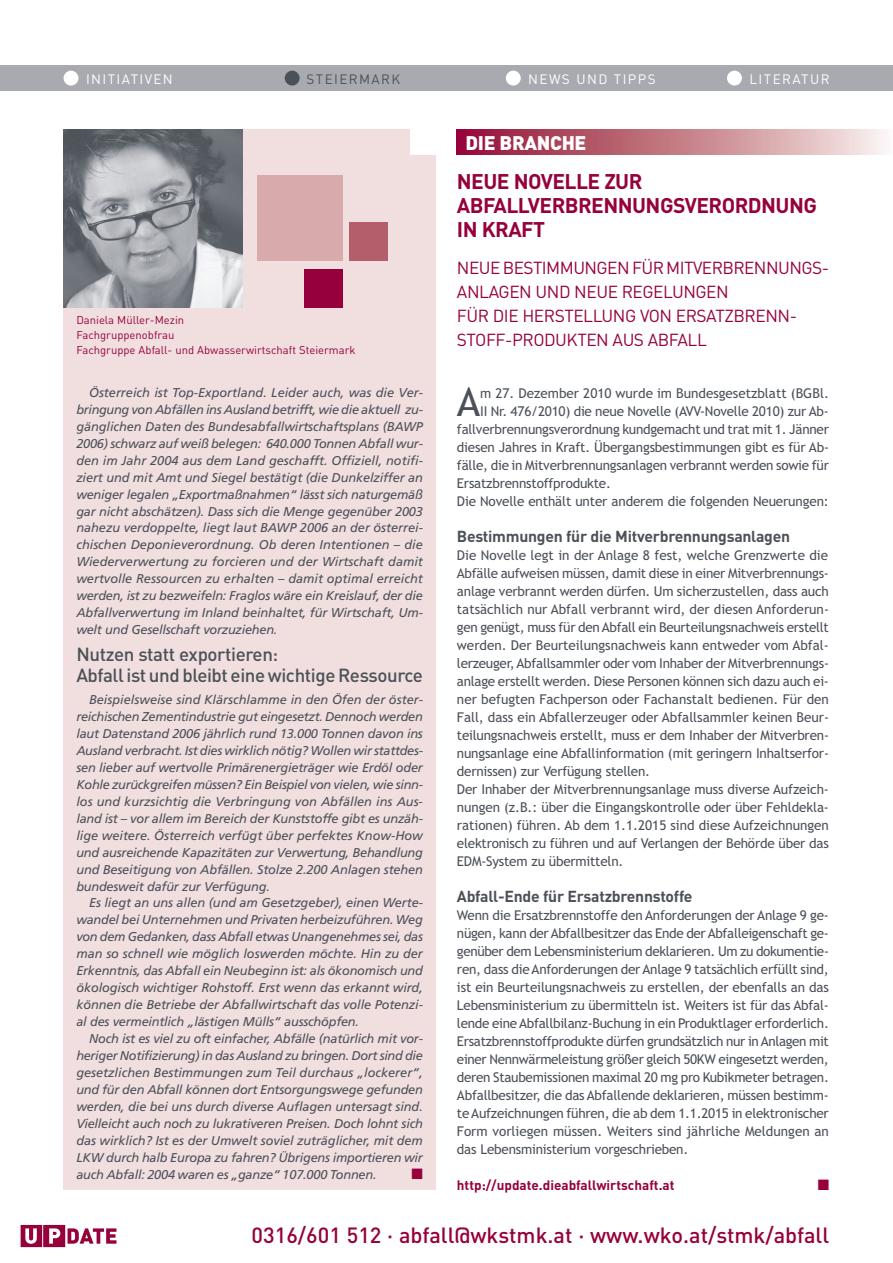
<style>
.page{position:relative;width:893px;height:1263px;background:#fff}
.page>*{position:absolute;margin:0;border:0;box-sizing:border-box;transform-origin:0 0}
.t1{font:39.75px "Trebuchet MS";color:#4c5159}
.t2{font:500 21.75px "DIN";color:#96013c}
.t3{font:700 21px/24px "DIN";letter-spacing:-.025em;color:#96013c}
.t4{font:900 19.5px "DIN";letter-spacing:-.015em;color:#fff}
.t5{font:500 18.75px/21px "DIN";letter-spacing:-.02em;color:#4c5159}
.t6{font:17.25px/24px "DIN";letter-spacing:-.025em;color:#96013c}
.t7{font:700 15.75px "DIN";letter-spacing:-.015em;color:#4c5159}
.t8{font:15px "Zapf Dingbats";color:#96013c}
.t9{font:13.5px/18px "Trebuchet MS";letter-spacing:-.015em;color:#4c5159}
.t10{font:700 13.5px "DIN";color:#96013c}
.t11{font:13.5px "DIN";letter-spacing:.105em;color:#fff}
.t12{font:13.5px "DIN";letter-spacing:.105em;color:#4c5159}
.t13{font:italic 12.75px/17px "Frutiger";letter-spacing:-.015em;color:#4c5159;text-align:justify}
.t14{font:11.25px/15px "DIN";color:#96013c}
</style>
<div class="page">
<div style="left:64px;top:129px;width:372px;height:1061px;background:#f1dfdf"></div>
<img style="left:64px;top:129px;width:178px;height:179px">
<div style="left:257px;top:176px;width:85px;height:85px;background:#d9aaac"></div>
<div style="left:350px;top:223px;width:38px;height:38px;background:#b55e6b"></div>
<div style="left:410px;top:129px;width:26px;height:26px;background:#fff"></div>
<div style="left:304px;top:269px;width:38px;height:39px;background:#96013c"></div>
<div style="left:0;top:65px;width:892px;height:26px;background:#a8aab0"></div>
<div style="left:64px;top:71px;width:14px;height:15px;background:#fff;border-radius:50%"></div>
<div style="left:285px;top:71px;width:15px;height:15px;background:#4c5159;border-radius:50%"></div>
<div style="left:506px;top:71px;width:15px;height:15px;background:#fff;border-radius:50%"></div>
<div style="left:727px;top:71px;width:15px;height:15px;background:#fff;border-radius:50%"></div>
<div style="left:457px;top:129px;width:435px;height:26px;background:linear-gradient(to right,#920c2f,#f8f0e7)"></div>
<img style="left:20px;top:1224px;width:97px;height:24px">
<p class="t11" style="left:86px;top:75px;width:88px">INITIATIVEN</p>
<p class="t12" style="left:306px;top:75px;width:95px">STEIERMARK</p>
<p class="t11" style="left:528px;top:75px;width:129px">NEWS UND TIPPS</p>
<p class="t11" style="left:749px;top:75px;width:82px">LITERATUR</p>
<p class="t14" style="left:76px;top:314px;width:281px">Daniela Müller-Mezin<br>Fachgruppenobfrau<br>Fachgruppe Abfall- und Abwasserwirtschaft Steiermark</p>
<p class="t13" style="left:76px;top:385px;width:348px;text-indent:13px">Österreich ist Top-Exportland. Leider auch, was die Ver&shy;bringung von Abfällen ins Ausland betrifft, wie die aktuell zu&shy;gänglichen Daten des Bundesabfallwirtschaftsplans (BAWP 2006) schwarz auf weiß belegen: 640.000 Tonnen Abfall wur&shy;den im Jahr 2004 aus dem Land geschafft. Offiziell, notifi&shy;ziert und mit Amt und Siegel bestätigt (die Dunkelziffer an weniger legalen „Exportmaßnahmen“ lässt sich naturgemäß gar nicht abschätzen). Dass sich die Menge gegenüber 2003 nahezu verdoppelte, liegt laut BAWP 2006 an der österrei&shy;chischen Deponieverordnung. Ob deren Intentionen – die Wiederverwertung zu forcieren und der Wirtschaft damit wertvolle Ressourcen zu erhalten – damit optimal erreicht werden, ist zu bezweifeln: Fraglos wäre ein Kreislauf, der die Abfallverwertung im Inland beinhaltet, für Wirtschaft, Um&shy;welt und Gesellschaft vorzuziehen.</p>
<h3 class="t5" style="left:76px;top:646px;width:348px">Nutzen statt exportieren:<br>Abfall ist und bleibt eine wichtige Ressource</h3>
<p class="t13" style="left:76px;top:692px;width:348px;text-indent:13px">Beispielsweise sind Klärschlamme in den Öfen der öster&shy;reichischen Zementindustrie gut eingesetzt. Dennoch werden laut Datenstand 2006 jährlich rund 13.000 Tonnen davon ins Ausland verbracht. Ist dies wirklich nötig? Wollen wir stattdes&shy;sen lieber auf wertvolle Primärenergieträger wie Erdöl oder Kohle zurückgreifen müssen? Ein Beispiel von vielen, wie sinn&shy;los und kurzsichtig die Verbringung von Abfällen ins Aus&shy;land ist – vor allem im Bereich der Kunststoffe gibt es unzäh&shy;lige weitere. Österreich verfügt über perfektes Know-How und ausreichende Kapazitäten zur Verwertung, Behandlung und Beseitigung von Abfällen. Stolze 2.200 Anlagen stehen bundesweit dafür zur Verfügung.</p>
<p class="t13" style="left:76px;top:896px;width:348px;text-indent:13px">Es liegt an uns allen (und am Gesetzgeber), einen Werte&shy;wandel bei Unternehmen und Privaten herbeizuführen. Weg von dem Gedanken, dass Abfall etwas Unangenehmes sei, das man so schnell wie möglich loswerden möchte. Hin zu der Erkenntnis, das Abfall ein Neubeginn ist: als ökonomisch und ökologisch wichtiger Rohstoff. Erst wenn das erkannt wird, können die Betriebe der Abfallwirtschaft das volle Potenzi&shy;al des vermeintlich „lästigen Mülls“ ausschöpfen.</p>
<p class="t13" style="left:76px;top:1031px;width:348px;text-indent:13px">Noch ist es viel zu oft einfacher, Abfälle (natürlich mit vor&shy;heriger Notifizierung) in das Ausland zu bringen. Dort sind die gesetzlichen Bestimmungen zum Teil durchaus „lockerer“, und für den Abfall können dort Entsorgungswege gefunden werden, die bei uns durch diverse Auflagen untersagt sind.<br>Vielleicht auch noch zu lukrativeren Preisen. Doch lohnt sich das wirklich? Ist es der Umwelt soviel zuträglicher, mit dem LKW durch halb Europa zu fahren? Übrigens importieren wir auch Abfall: 2004 waren es „ganze“ 107.000 Tonnen.</p>
<p class="t8" style="left:411px;top:1165px;width:13px">■</p>
<h3 class="t4" style="left:465px;top:136px;width:122px">DIE BRANCHE</h3>
<h3 class="t3" style="left:457px;top:171px;width:361px">NEUE NOVELLE ZUR<br>ABFALLVERBRENNUNGSVERORDNUNG<br>IN KRAFT</h3>
<h3 class="t6" style="left:457px;top:258px;width:374px">NEUE BESTIMMUNGEN FÜR MITVERBRENNUNGS-ANLAGEN UND NEUE REGELUNGEN<br>FÜR DIE HERSTELLUNG VON ERSATZBRENN-STOFF-PRODUKTEN AUS ABFALL</h3>
<h1 class="t1" style="left:457px;top:386px;width:25px">A</h1>
<p class="t9" style="left:480px;top:385px;width:350px">m 27. Dezember 2010 wurde im Bundesgesetzblatt (BGBl.</p>
<p class="t9" style="left:480px;top:403px;width:350px">II Nr. 476/2010) die neue Novelle (AVV-Novelle 2010) zur Ab-</p>
<p class="t9" style="left:457px;top:421px;width:373px">fallverbrennungsverordnung kundgemacht und trat mit 1. Jänner</p>
<p class="t9" style="left:457px;top:439px;width:373px">diesen Jahres in Kraft. Übergangsbestimmungen gibt es für Ab-</p>
<p class="t9" style="left:457px;top:457px;width:373px">fälle, die in Mitverbrennungsanlagen verbrannt werden sowie für</p>
<p class="t9" style="left:457px;top:475px;width:156px">Ersatzbrennstoffprodukte.</p>
<p class="t9" style="left:457px;top:493px;width:373px">Die Novelle enthält unter anderem die folgenden Neuerungen:</p>
<p class="t7" style="left:457px;top:530px;width:335px">Bestimmungen für die Mitverbrennungsanlagen</p>
<p class="t9" style="left:457px;top:547px;width:373px">Die Novelle legt in der Anlage 8 fest, welche Grenzwerte die Abfälle aufweisen müssen, damit diese in einer Mitverbrennungs&shy;anlage verbrannt werden dürfen. Um sicherzustellen, dass auch tatsächlich nur Abfall verbrannt wird, der diesen Anforderun&shy;gen genügt, muss für den Abfall ein Beurteilungsnachweis erstellt werden. Der Beurteilungsnachweis kann entweder vom Abfal&shy;lerzeuger, Abfallsammler oder vom Inhaber der Mitverbrennungs&shy;anlage erstellt werden. Diese Personen können sich dazu auch ei&shy;ner befugten Fachperson oder Fachanstalt bedienen. Für den Fall, dass ein Abfallerzeuger oder Abfallsammler keinen Beur&shy;teilungsnachweis erstellt, muss er dem Inhaber der Mitverbren&shy;nungsanlage eine Abfallinformation (mit geringern Inhaltserfor&shy;dernissen) zur Verfügung stellen.<br>Der Inhaber der Mitverbrennungsanlage muss diverse Aufzeich&shy;nungen (z.B.: über die Eingangskontrolle oder über Fehldekla&shy;rationen) führen. Ab dem 1.1.2015 sind diese Aufzeichnungen elektronisch zu führen und auf Verlangen der Behörde über das EDM-System zu übermitteln.</p>
<p class="t7" style="left:457px;top:890px;width:237px">Abfall-Ende für Ersatzbrennstoffe</p>
<p class="t9" style="left:457px;top:907px;width:374px;text-align:justify">Wenn die Ersatzbrennstoffe den Anforderungen der Anlage 9 ge&shy;nügen, kann der Abfallbesitzer das Ende der Abfalleigenschaft ge&shy;genüber dem Lebensministerium deklarieren. Um zu dokumentie - ren, dass die Anforderungen der Anlage 9 tatsächlich erfüllt sind, ist ein Beurteilungsnachweis zu erstellen, der ebenfalls an das Lebensministerium zu übermitteln ist. Weiters ist für das Abfal&shy;lende eine Abfallbilanz-Buchung in ein Produktlager erforderlich.<br>Ersatzbrennstoffprodukte dürfen grundsätzlich nur in Anlagen mit einer Nennwärmeleistung größer gleich 50KW eingesetzt werden, deren Staubemissionen maximal 20 mg pro Kubik meter betragen.<br>Abfallbesitzer, die das Abfallende deklarieren, müssen bestimm&shy;te Aufzeichnungen führen, die ab dem 1.1.2015 in elektronischer Form vorliegen müssen. Weiters sind jährliche Meldungen an das Lebensministerium vorgeschrieben.</p>
<p class="t10" style="left:457px;top:1180px;width:219px">http://update.dieabfallwirtschaft.at</p>
<p class="t8" style="left:818px;top:1176px;width:13px">■</p>
<h2 class="t2" style="left:252px;top:1228px;width:579px">0316/601 512 · abfall@wkstmk.at · www.wko.at/stmk/abfall</h2>
</div>
